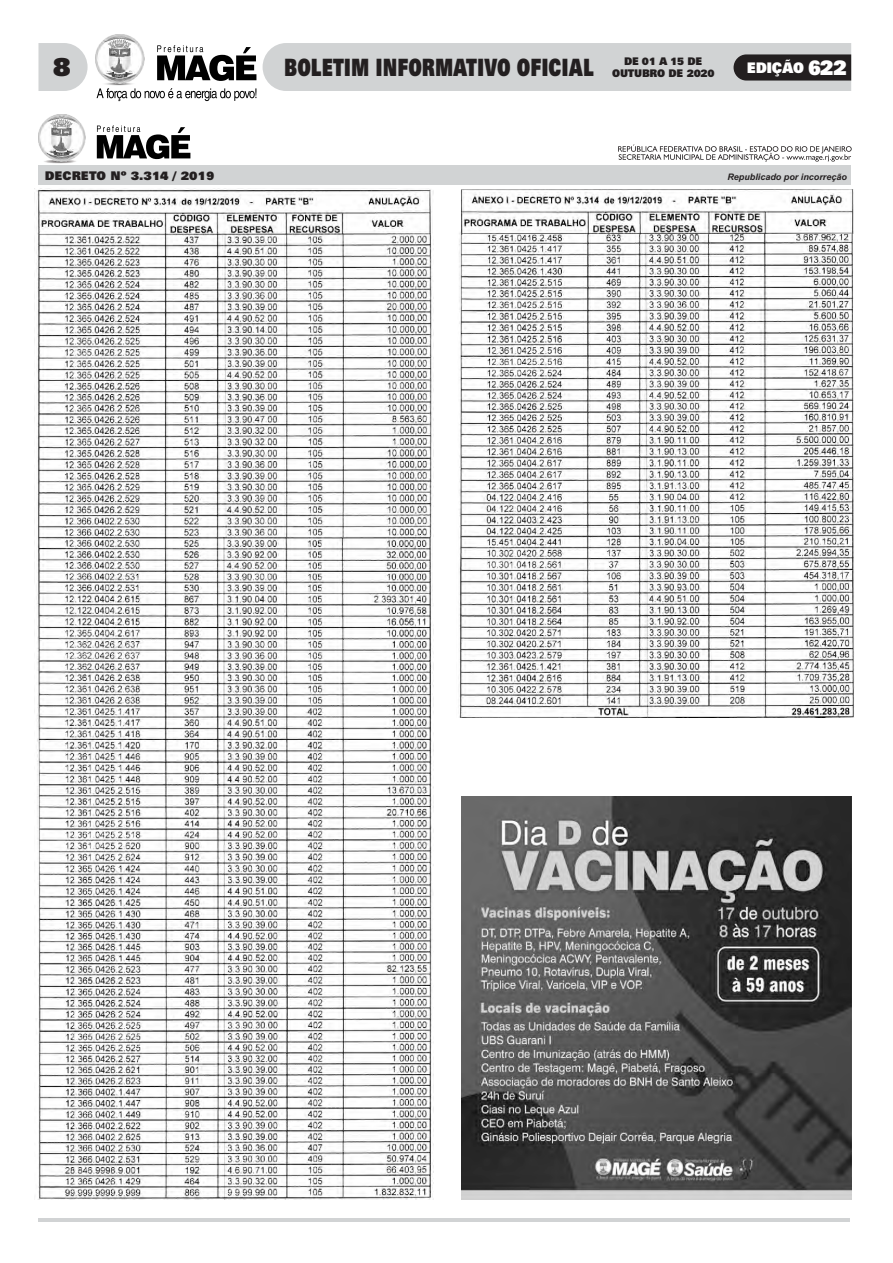
<style>
.page{position:relative;width:893px;height:1263px;background:#fff}
.page>*{position:absolute;margin:0;border:0;box-sizing:border-box;transform-origin:0 0}
.t1{font:900 25.65px "Zurich BT";color:#231f20}
.t2{font:900 24px "Zurich BT";color:#231f20;scale:.71 1}
.t3{font:900 14.7px "Zurich BT";letter-spacing:-.025em;color:#fff;scale:.94 1}
.t4{font:900 12px "Zurich BT";color:#231f20}
.t5{font:900 10.5px/12.6px "Zurich BT";letter-spacing:-.02em;color:#231f20;text-align:center;scale:.96 1}
.t6{font:italic 700 9px "Arial";color:#231f20}
.s1{font-size:20.7px}
</style>
<div class="page">
<hr style="left:38px;top:1218px;width:812px;height:4px;background:#d1d3d4">
<svg style="left:97px;top:45px;width:159px;height:56px"></svg>
<img style="left:95px;top:34px;width:50px;height:50px">
<svg style="left:38px;top:43px;width:50px;height:48px;background:#d6d8d9"></svg>
<img style="left:458px;top:233px;width:396px;height:484px">
<svg style="left:263px;top:43px;width:588px;height:48px;background:#bfc1c2"></svg>
<img style="left:34px;top:188px;width:399px;height:1011px">
<img style="left:460px;top:189px;width:394px;height:46px">
<svg style="left:618px;top:144px;width:234px;height:18px"></svg>
<img style="left:46px;top:162px;width:28px;height:2px">
<svg style="left:97px;top:125px;width:93px;height:34px"></svg>
<img style="left:38px;top:115px;width:47px;height:47px">
<div style="left:39px;top:166px;width:812px;height:19px;background:#d1d3d4"></div>
<img style="left:461px;top:796px;width:390px;height:403px">
<p class="t1" style="left:53px;top:56px;width:20px">8</p>
<p class="t2" style="left:284px;top:58px;width:437px">BOLETIM INFORMATIVO OFICIAL</p>
<p class="t5" style="left:612px;top:56px;width:108px">DE 01 A 15 DE<br>OUTUBRO DE 2020</p>
<p class="t3" style="left:747px;top:62px;width:108px">EDIÇÃO <span class="s1">622</span></p>
<p class="t4" style="left:45px;top:171px;width:171px">DECRETO Nº 3.314 / 2019</p>
<p class="t6" style="left:727px;top:173px;width:121px">Republicado por incorreção</p>
</div>
